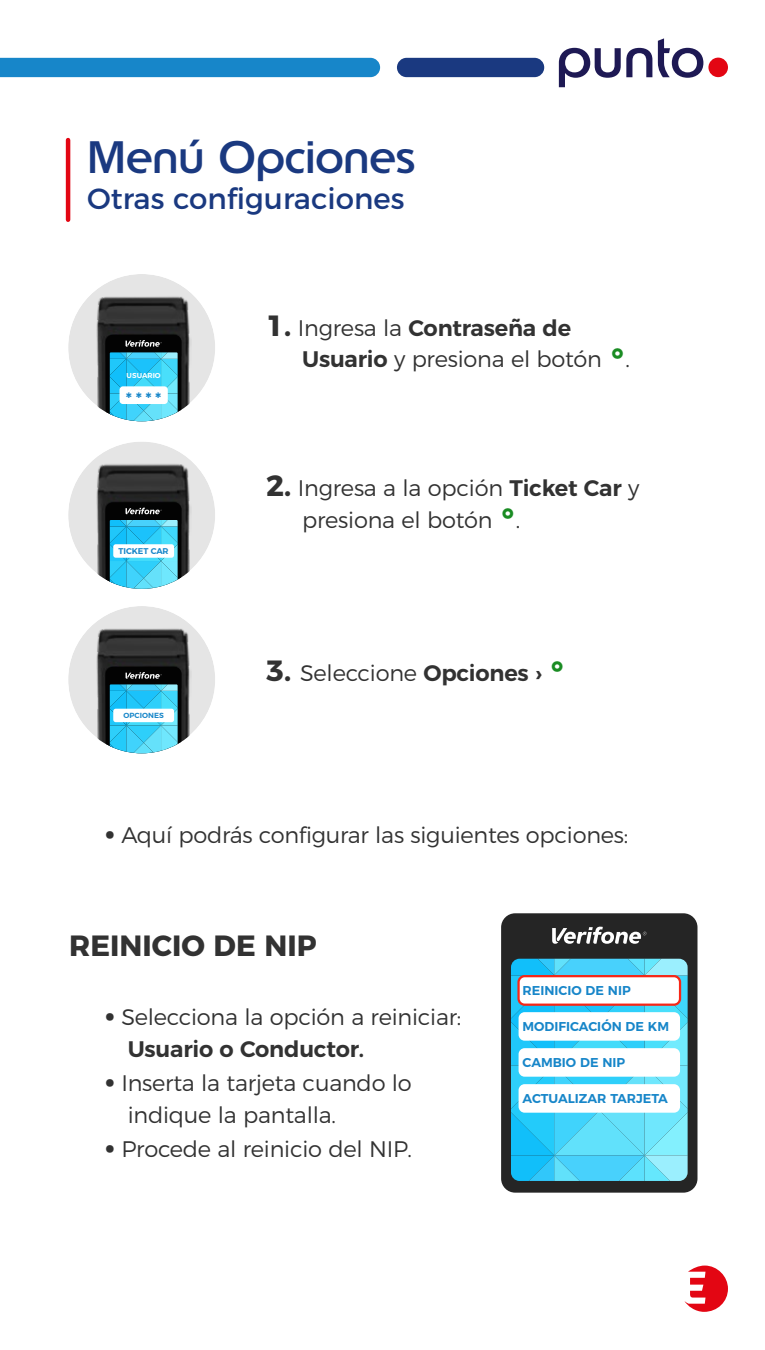
<style>
.page{position:relative;width:765px;height:1350px;background:#fff}
.page>*{position:absolute;margin:0;border:0;box-sizing:border-box;transform-origin:0 0}
.t1{font:45px "Edenred";color:#1a3980}
.t2{font:29.25px "Montserrat";color:#1a3980}
.t3{font:700 29.25px "Montserrat";color:#323232}
.t4{font:300 22.5px/31.5px "Montserrat";letter-spacing:-.01em;color:#323232}
.t5{font:500 17.55px "Montserrat";color:#1786c9}
.t6{font:600 12.83px "Montserrat";color:#1786c9}
.t7{font:600 8.33px "Montserrat";letter-spacing:-.01em;color:#1786c9}
.t8{font:600 7.42px "Montserrat";letter-spacing:.01em;color:#1786c9}
.t9{font:600 7.2px "Montserrat";letter-spacing:.005em;color:#fff}
.s1{font-weight:700;font-size:29.25px}
.s2{font-weight:600}
.s3{font-weight:700;font-size:45px;color:#1a8c23}
</style>
<div class="page">
<div style="left:0;top:58px;width:380px;height:19px;background:#1786c9"></div>
<div style="left:397px;top:58px;width:147px;height:19px;background:#1a3980;border-radius:10px"></div>
<svg style="left:559px;top:48px;width:93px;height:39px"></svg>
<svg style="left:658px;top:38px;width:45px;height:40px"></svg>
<div style="left:708px;top:58px;width:20px;height:19px;background:#e30613;border-radius:50%"></div>
<svg style="left:684px;top:1266px;width:44px;height:46px"></svg>
<hr style="left:66px;top:140px;width:4px;height:80px;background:#e30613">
<div style="left:68px;top:274px;width:147px;height:147px;background:#e5e5e5;border-radius:50%"></div>
<img style="left:95px;top:296px;width:97px;height:116px">
<svg style="left:106px;top:335px;width:75px;height:86px;background:#3695af"></svg>
<div style="left:120px;top:386px;width:48px;height:18px;background:#fff;border-radius:3px"></div>
<div style="left:68px;top:442px;width:147px;height:146px;background:#e5e5e5;border-radius:50%"></div>
<img style="left:91px;top:461px;width:100px;height:119px">
<svg style="left:106px;top:503px;width:75px;height:86px;background:#3897b0"></svg>
<div style="left:113px;top:544px;width:61px;height:14px;background:#fff;border-radius:3px"></div>
<div style="left:68px;top:606px;width:147px;height:147px;background:#e5e5e5;border-radius:50%"></div>
<img style="left:95px;top:628px;width:97px;height:116px">
<svg style="left:106px;top:667px;width:75px;height:86px;background:#3796af"></svg>
<div style="left:113px;top:709px;width:61px;height:13px;background:#fff;border-radius:3px"></div>
<div style="left:501px;top:913px;width:197px;height:280px;background:#252525;border-radius:14px"></div>
<svg style="left:552px;top:927px;width:95px;height:17px"></svg>
<svg style="left:511px;top:959px;width:177px;height:222px;background:#4ad4f7"></svg>
<div style="left:519px;top:976px;width:161px;height:29px;background:#fff;border-radius:6px"></div>
<div style="left:517px;top:975px;width:164px;height:31px;border:2px solid #f72717;border-radius:6px"></div>
<div style="left:519px;top:1012px;width:161px;height:29px;background:#fff;border-radius:6px"></div>
<div style="left:519px;top:1048px;width:161px;height:29px;background:#fff;border-radius:6px"></div>
<div style="left:519px;top:1084px;width:161px;height:29px;background:#fff;border-radius:6px"></div>
<h1 class="t1" style="left:87px;top:127px;width:330px">Menú Opciones</h1>
<h2 class="t2" style="left:87px;top:175px;width:319px">Otras configuraciones</h2>
<p class="t9" style="left:127px;top:369px;width:36px">USUARIO</p>
<p class="t5" style="left:126px;top:385px;width:37px">****</p>
<p class="t7" style="left:119px;top:544px;width:52px">TICKET CAR</p>
<p class="t8" style="left:123px;top:709px;width:42px">OPCIONES</p>
<p class="t4" style="left:302px;top:310px;width:329px;text-indent:-36px"><span class="s1">1.</span> Ingresa la <span class="s2">Contraseña de<br>Usuario</span> y presiona el botón <span class="s3">°</span>.</p>
<p class="t4" style="left:302px;top:471px;width:339px;text-indent:-36px"><span class="s1">2.</span> Ingresa a la opción <span class="s2">Ticket Car</span> y presiona el botón <span class="s3">°</span>.</p>
<p class="t4" style="left:266px;top:655px;width:300px"><span class="s1">3.</span> Seleccione <span class="s2">Opciones ›</span> <span class="s3">°</span></p>
<p class="t4" style="left:105px;top:817px;width:525px"><span class="s1">∙</span> Aquí podrás configurar las siguientes opciones:</p>
<h2 class="t3" style="left:69px;top:921px;width:249px">REINICIO DE NIP</h2>
<p class="t4" style="left:128px;top:1000px;width:335px;text-indent:-22px"><span class="s1">∙</span> Selecciona la opción a reiniciar:<br><span class="s2">Usuario o Conductor.</span></p>
<p class="t4" style="left:128px;top:1066px;width:286px;text-indent:-23px"><span class="s1">∙</span> Inserta la tarjeta cuando lo indique la pantalla.</p>
<p class="t4" style="left:105px;top:1132px;width:308px"><span class="s1">∙</span> Procede al reinicio del NIP.</p>
<p class="t6" style="left:523px;top:980px;width:110px">REINICIO DE NIP</p>
<p class="t6" style="left:523px;top:1016px;width:148px">MODIFICACIÓN DE KM</p>
<p class="t6" style="left:523px;top:1052px;width:104px">CAMBIO DE NIP</p>
<p class="t6" style="left:523px;top:1088px;width:147px">ACTUALIZAR TARJETA</p>
</div>
